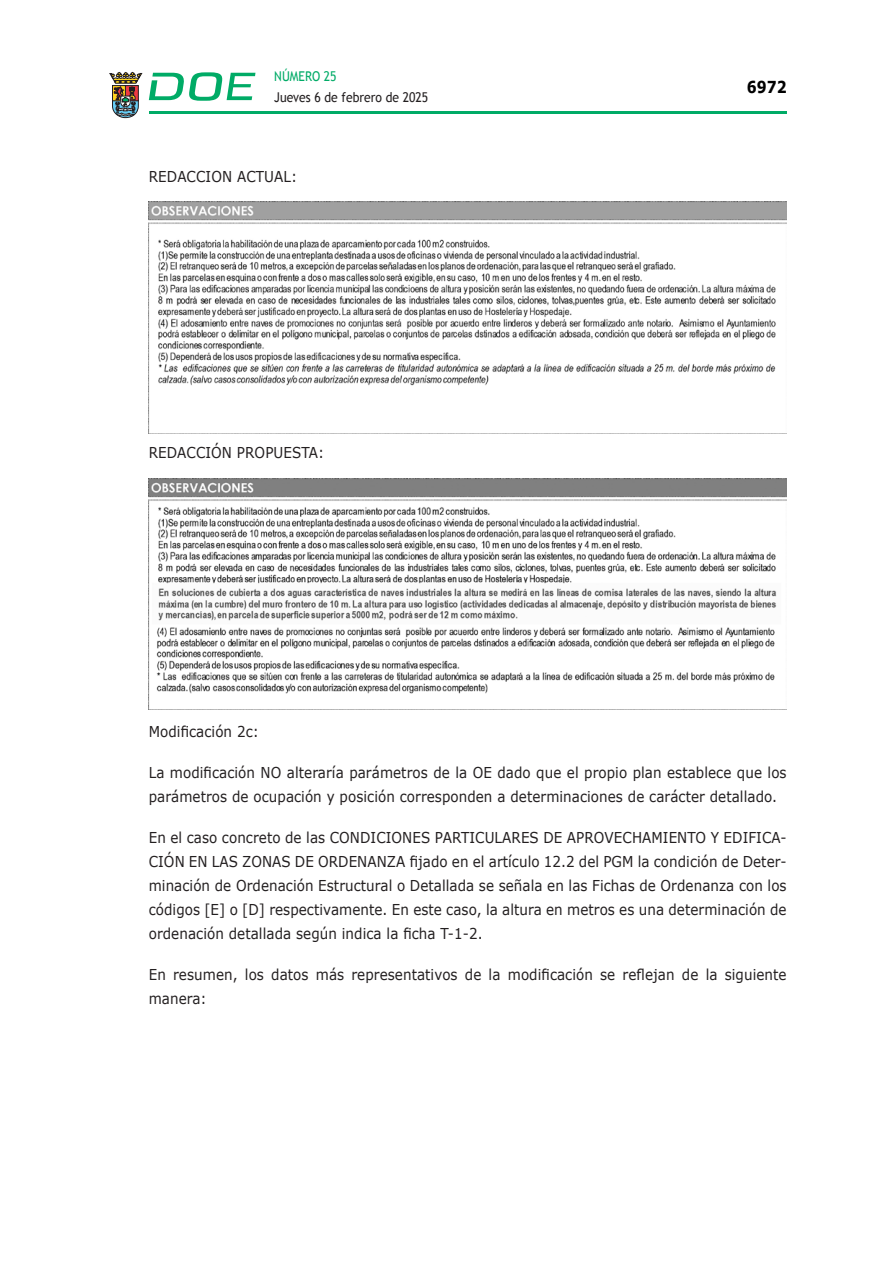
<style>
.page{position:relative;width:893px;height:1263px;background:#fff}
.page>*{position:absolute;margin:0;border:0;box-sizing:border-box;transform-origin:0 0}
.t1{font:700 16.5px "Verdana";color:#000;scale:.85 1}
.CUERPO_DE_TEXTO{font:15px/24px "Verdana";letter-spacing:.005em;color:#231f20;scale:.9 1}
.t2{font:13.5px "Trebuchet MS";color:#231f20;scale:.9 1}
.t3{font:13.5px "Trebuchet MS";color:#00ab67;scale:.9 1}
</style>
<div class="page">
<hr style="left:149px;top:111px;width:638px;height:3px;background:#00ab66">
<svg style="left:109px;top:72px;width:33px;height:46px"></svg>
<svg style="left:149px;top:72px;width:106px;height:29px"></svg>
<img style="left:149px;top:202px;width:638px;height:230px">
<img style="left:149px;top:478px;width:638px;height:231px">
<p class="t3" style="left:274px;top:68px;width:71px">NÚMERO 25</p>
<p class="t2" style="left:274px;top:89px;width:173px">Jueves 6 de febrero de 2025</p>
<p class="CUERPO_DE_TEXTO" style="left:149px;top:164px;width:166px">REDACCION ACTUAL:</p>
<p class="CUERPO_DE_TEXTO" style="left:149px;top:441px;width:197px">REDACCIÓN PROPUESTA:</p>
<p class="t1" style="left:747px;top:76px;width:48px">6972</p>
<p class="CUERPO_DE_TEXTO" style="left:149px;top:719px;width:124px">Modificación 2c:</p>
<p class="CUERPO_DE_TEXTO" style="left:149px;top:760px;width:710px">La modificación NO alteraría parámetros de la OE dado que el propio plan establece que los parámetros de ocupación y posición corresponden a determinaciones de carácter detallado.</p>
<p class="CUERPO_DE_TEXTO" style="left:149px;top:825px;width:710px;text-align:justify">En el caso concreto de las CONDICIONES PARTICULARES DE APROVECHAMIENTO Y EDIFICA-CIÓN EN LAS ZONAS DE ORDENANZA fijado en el artículo 12.2 del PGM la condición de Deter&shy;minación de Ordenación Estructural o Detallada se señala en las Fichas de Ordenanza con los códigos [E] o [D] respectivamente. En este caso, la altura en metros es una determinación de ordenación detallada según indica la ficha T-1-2.</p>
<p class="CUERPO_DE_TEXTO" style="left:149px;top:962px;width:710px">En resumen, los datos más representativos de la modificación se reflejan de la siguiente manera:</p>
</div>
